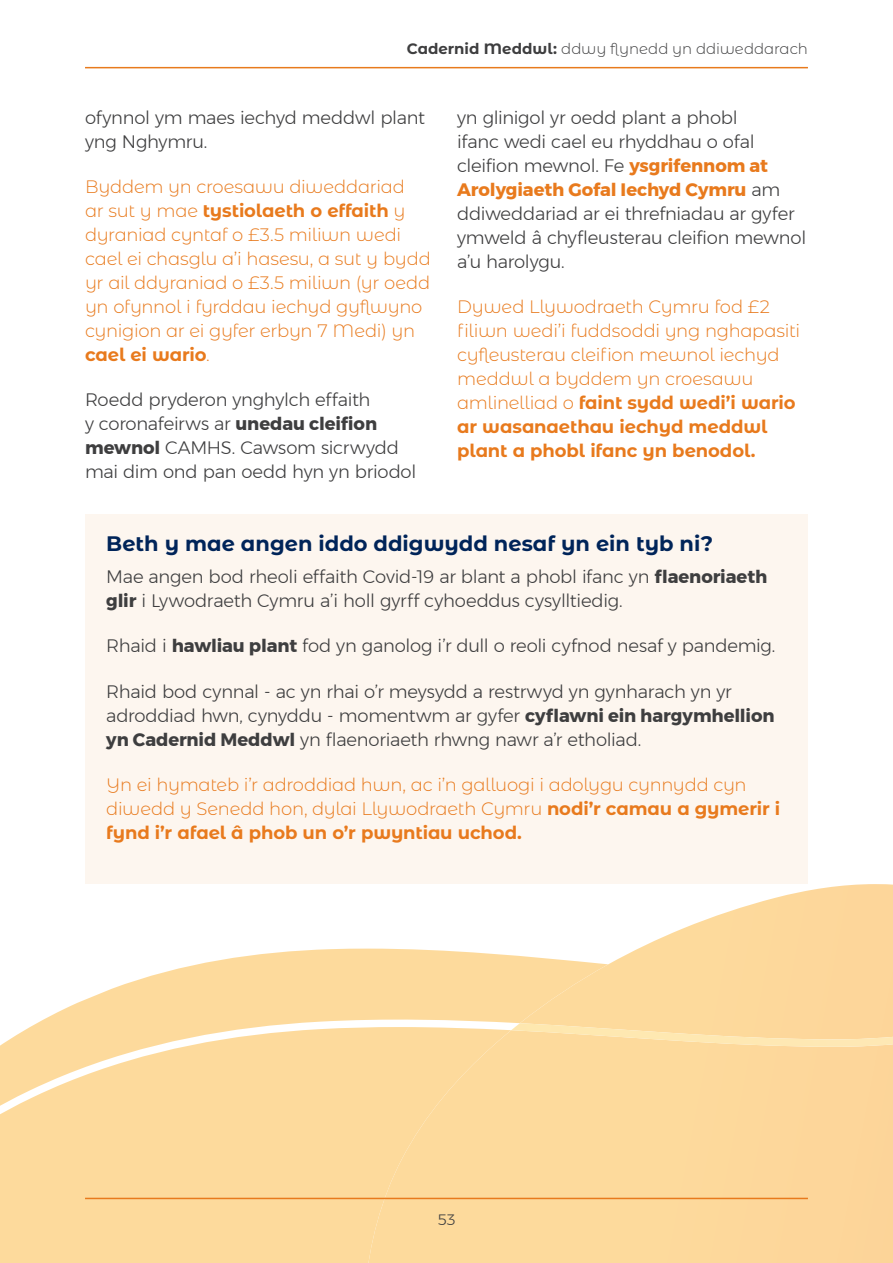
<style>
.page{position:relative;width:893px;height:1263px;background:#fff}
.page>*{position:absolute;margin:0;border:0;box-sizing:border-box;transform-origin:0 0}
.Heading_2{font:700 21px "Montserrat Alternates";color:#002459}
.Body-copy{font:300 18px/24px "Montserrat";letter-spacing:-.015em;color:#3e3e3f}
.Recomendation{font:300 18px/24px "Montserrat Alternates";letter-spacing:-.02em;color:#e87a1d}
.t1{font:300 15px "Montserrat Alternates";letter-spacing:-.005em;color:#3e3e3f}
.t2{font:300 15px "Montserrat";color:#3e3e3f}
.s1{font-weight:700}
.s2{font-weight:700;color:#e87a1d}
</style>
<div class="page">
<svg style="left:0;top:948px;width:358px;height:315px;background:#fddea7"></svg>
<svg style="left:358px;top:884px;width:535px;height:379px;background:#fddda8"></svg>
<img style="left:511px;top:1023px;width:382px;height:24px">
<hr style="left:85px;top:1198px;width:723px;height:1px;background:#e87a1d">
<hr style="left:85px;top:67px;width:723px;height:1px;background:#e87a1d">
<div style="left:85px;top:514px;width:723px;height:370px;background:#fdf6ef"></div>
<p class="t1" style="left:407px;top:39px;width:403px"><span class="s1">Cadernid Meddwl:</span> ddwy flynedd yn ddiweddarach</p>
<p class="Body-copy" style="left:85px;top:105px;width:341px">ofynnol ym maes iechyd meddwl plant yng Nghymru.</p>
<p class="Recomendation" style="left:85px;top:174px;width:347px">Byddem yn croesawu diweddariad<br>ar sut y mae <span class="s1">tystiolaeth o effaith</span> y dyraniad cyntaf o £3.5 miliwn wedi cael ei chasglu a’i hasesu, a sut y bydd yr ail ddyraniad o £3.5 miliwn (yr oedd yn ofynnol i fyrddau iechyd gyflwyno cynigion ar ei gyfer erbyn 7 Medi) yn <span class="s1">cael ei wario</span>.</p>
<p class="Body-copy" style="left:85px;top:388px;width:333px">Roedd pryderon ynghylch effaith<br>y coronafeirws ar <span class="s1">unedau cleifion mewnol</span> CAMHS. Cawsom sicrwydd mai dim ond pan oedd hyn yn briodol</p>
<p class="Body-copy" style="left:457px;top:105px;width:351px">yn glinigol yr oedd plant a phobl<br>ifanc wedi cael eu rhyddhau o ofal cleifion mewnol. Fe <span class="s2">ysgrifennom at<br>Arolygiaeth Gofal Iechyd Cymru</span> am ddiweddariad ar ei threfniadau ar gyfer ymweld â chyfleusterau cleifion mewnol a’u harolygu.</p>
<p class="Recomendation" style="left:457px;top:294px;width:345px">Dywed Llywodraeth Cymru fod £2 filiwn wedi’i fuddsoddi yng nghapasiti cyfleusterau cleifion mewnol iechyd meddwl a byddem yn croesawu amlinelliad o <span class="s1">faint sydd wedi’i wario ar wasanaethau iechyd meddwl plant a phobl ifanc yn benodol.</span></p>
<p class="Heading_2" style="left:106px;top:528px;width:608px">Beth y mae angen iddo ddigwydd nesaf yn ein tyb ni?</p>
<p class="Body-copy" style="left:106px;top:564px;width:662px">Mae angen bod rheoli effaith Covid-19 ar blant a phobl ifanc yn <span class="s1">flaenoriaeth glir</span> i Lywodraeth Cymru a’i holl gyrff cyhoeddus cysylltiedig.</p>
<p class="Body-copy" style="left:106px;top:634px;width:671px">Rhaid i <span class="s1">hawliau plant</span> fod yn ganolog i’r dull o reoli cyfnod nesaf y pandemig.</p>
<p class="Body-copy" style="left:106px;top:679px;width:670px">Rhaid bod cynnal - ac yn rhai o’r meysydd a restrwyd yn gynharach yn yr adroddiad hwn, cynyddu - momentwm ar gyfer <span class="s1">cyflawni ein hargymhellion yn Cadernid Meddwl</span> yn flaenoriaeth rhwng nawr a’r etholiad.</p>
<p class="Recomendation" style="left:106px;top:772px;width:675px">Yn ei hymateb i’r adroddiad hwn, ac i’n galluogi i adolygu cynnydd cyn diwedd y Senedd hon, dylai Llywodraeth Cymru <span class="s1">nodi’r camau a gymerir i fynd i’r afael â phob un o’r pwyntiau uchod.</span></p>
<p class="t2" style="left:438px;top:1208px;width:19px">53</p>
</div>
